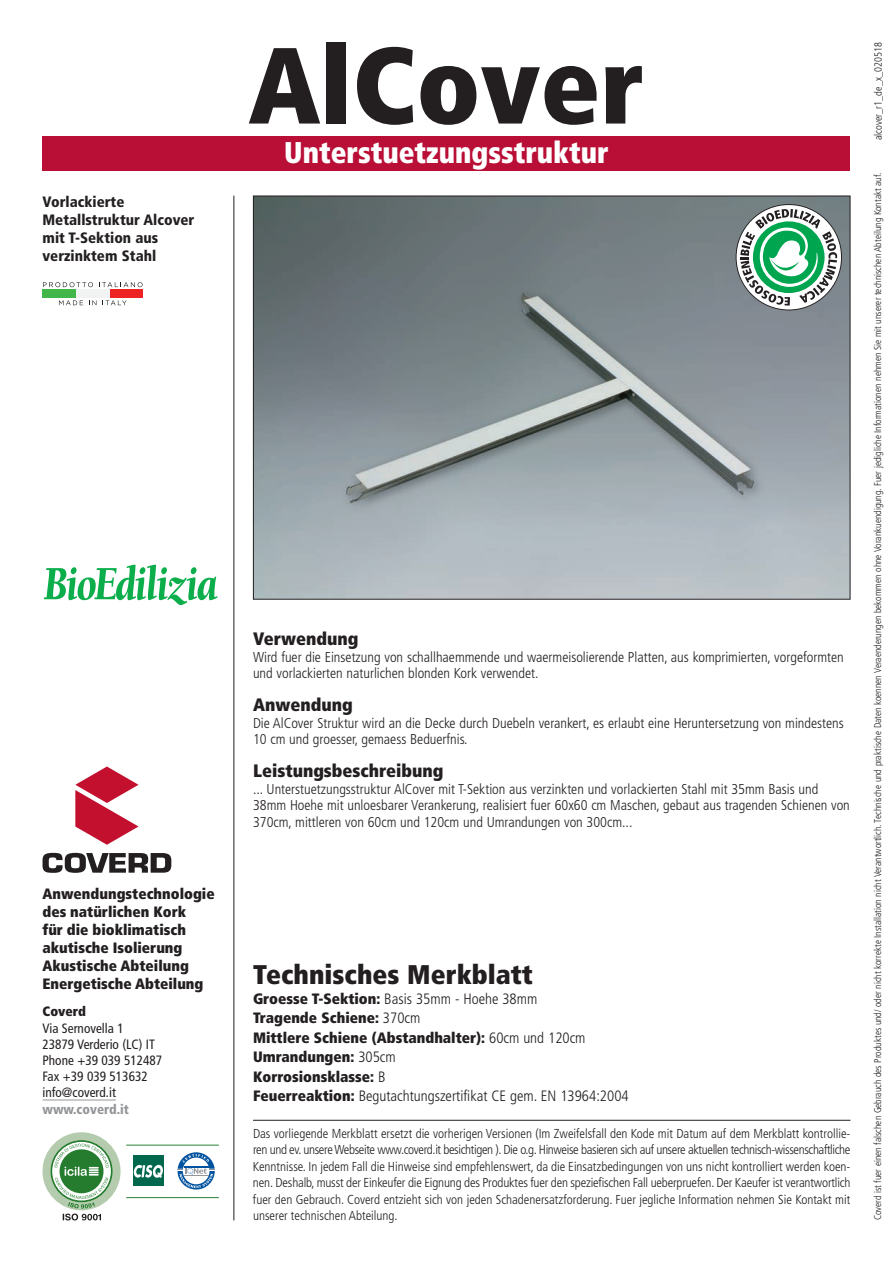
<style>
.page{position:relative;width:893px;height:1263px;background:#fff}
.page>*{position:absolute;margin:0;border:0;box-sizing:border-box;transform-origin:0 0}
.t1{font:900 condensed 108px "Frutiger";color:#231f20}
.t2{font:900 condensed 30px "Frutiger";color:#fff;scale:.95 1}
.t3{font:900 condensed 27px "Frutiger";color:#231f20}
.t4{font:900 condensed 18px "Frutiger";color:#231f20}
.t5{font:900 condensed 15px/19.5px "Frutiger";color:#231f20}
.t6{font:900 condensed 15px/18px "Frutiger";color:#231f20}
.t7{font:300 condensed 14.25px/16.5px "Frutiger";color:#231f20}
.t8{font:condensed 13.5px/16.2px "Frutiger";color:#231f20}
.t9{font:900 condensed 13.5px "Frutiger";color:#939598}
.t10{font:900 condensed 13.5px "Frutiger";color:#231f20}
.t11{font:300 condensed 12.9px/16.5px "Frutiger";color:#231f20;text-align:justify}
.t12{font:300 condensed 10.5px "Frutiger";color:#231f20}
.t13{font:300 condensed 9.9px "Frutiger";color:#231f20}
.s1{font-weight:300}
</style>
<div class="page">
<hr style="left:233px;top:196px;width:1px;height:1024px;background:#231f20">
<div style="left:43px;top:136px;width:807px;height:34px;background:#b90f36"></div>
<img style="left:255px;top:198px;width:593px;height:400px">
<svg style="left:75px;top:766px;width:64px;height:79px"></svg>
<svg style="left:43px;top:853px;width:128px;height:20px"></svg>
<div style="left:737px;top:205px;width:104px;height:104px;background:#fff;border-radius:50%"></div>
<svg style="left:740px;top:209px;width:97px;height:97px"></svg>
<div style="left:133px;top:1155px;width:31px;height:31px;background:#01674d"></div>
<hr style="left:126px;top:1144px;width:93px;height:1px;background:#257c2e">
<hr style="left:126px;top:1197px;width:93px;height:1px;background:#257c2e">
<svg style="left:134px;top:1165px;width:29px;height:13px"></svg>
<svg style="left:178px;top:1152px;width:37px;height:37px"></svg>
<svg style="left:43px;top:1132px;width:78px;height:88px"></svg>
<hr style="left:43px;top:1099px;width:73px;height:1px;background:#939598">
<svg style="left:44px;top:564px;width:174px;height:42px"></svg>
<hr style="left:253px;top:1120px;width:597px;height:1px;background:#231f20">
<div style="left:43px;top:282px;width:100px;height:23px;background:linear-gradient(to right,#fff,#fff)"></div>
<div style="left:110px;top:290px;width:33px;height:8px;background:#ee2323"></div>
<div style="left:76px;top:290px;width:34px;height:8px;background:#f1f3f3"></div>
<div style="left:43px;top:290px;width:33px;height:8px;background:#43b649"></div>
<svg style="left:43px;top:282px;width:50px;height:5px"></svg>
<svg style="left:99px;top:282px;width:44px;height:5px"></svg>
<svg style="left:59px;top:300px;width:24px;height:5px"></svg>
<svg style="left:89px;top:300px;width:7px;height:5px"></svg>
<svg style="left:103px;top:300px;width:24px;height:5px"></svg>
<p class="t6" style="left:43px;top:194px;width:153px">Vorlackierte<br>Metallstruktur Alcover mit T-Sektion aus verzinktem Stahl</p>
<p class="t5" style="left:43px;top:886px;width:174px;line-height:18px">Anwendungstechnologie des natürlichen Kork<br>für die bioklimatisch akutische Isolierung<br>Akustische Abteilung<br>Energetische Abteilung</p>
<p class="t10" style="left:43px;top:1006px;width:45px">Coverd</p>
<p class="t8" style="left:43px;top:1021px;width:121px">Via Sernovella 1<br>23879 Verderio (LC) IT<br>Phone +39 039 512487<br>Fax +39 039 513632 info@coverd.it</p>
<p class="t9" style="left:43px;top:1103px;width:88px">www.coverd.it</p>
<h1 class="t1" style="left:248px;top:43px;width:398px">AlCover</h1>
<h2 class="t2" style="left:284px;top:140px;width:343px">Unterstuetzungsstruktur</h2>
<h3 class="t4" style="left:253px;top:631px;width:107px">Verwendung</h3>
<p class="t7" style="left:253px;top:649px;width:592px">Wird fuer die Einsetzung von schallhaemmende und waermeisolierende Platten, aus komprimierten, vorgeformten und vorlackierten naturlichen blonden Kork verwendet.</p>
<h3 class="t4" style="left:253px;top:697px;width:101px">Anwendung</h3>
<p class="t7" style="left:253px;top:715px;width:592px">Die AlCover Struktur wird an die Decke durch Duebeln verankert, es erlaubt eine Heruntersetzung von mindestens<br>10 cm und groesser, gemaess Beduerfnis.</p>
<h3 class="t4" style="left:253px;top:763px;width:192px">Leistungsbeschreibung</h3>
<p class="t7" style="left:253px;top:781px;width:598px">... Unterstuetzungsstruktur AlCover mit T-Sektion aus verzinkten und vorlackierten Stahl mit 35mm Basis und<br>38mm Hoehe mit unloesbarer Verankerung, realisiert fuer 60x60 cm Maschen, gebaut aus tragenden Schienen von<br>370cm, mittleren von 60cm und 120cm und Umrandungen von 300cm...</p>
<h3 class="t3" style="left:253px;top:964px;width:281px">Technisches Merkblatt</h3>
<p class="t5" style="left:253px;top:990px;width:377px">Groesse T-Sektion: <span class="s1">Basis 35mm - Hoehe 38mm<br></span>Tragende Schiene: <span class="s1">370cm<br></span>Mittlere Schiene (Abstandhalter): <span class="s1">60cm und 120cm </span>Umrandungen: <span class="s1">305cm<br></span>Korrosionsklasse: <span class="s1">B<br></span>Feuerreaktion: <span class="s1">Begutachtungszertifikat CE gem. EN 13964:2004</span></p>
<p class="t11" style="left:253px;top:1126px;width:599px">Das vorliegende Merkblatt ersetzt die vorherigen Versionen (Im Zweifelsfall den Kode mit Datum auf dem Merkblatt kontrollie&shy;ren und ev. unsere Webseite www.coverd.it besichtigen ). Die o.g. Hinweise basieren sich auf unsere aktuellen technisch-wissenschaftliche Kenntnisse. In jedem Fall die Hinweise sind empfehlenswert, da die Einsatzbedingungen von uns nicht kontrolliert werden koen&shy;nen. Deshalb, musst der Einkeufer die Eignung des Produktes fuer den speziefischen Fall ueberpruefen. Der Kaeufer ist verantwortlich fuer den Gebrauch. Coverd entzieht sich von jeden Schadenersatzforderung. Fuer jegliche Information nehmen Sie Kontakt mit unserer technischen Abteilung.</p>
<p class="t12" style="left:874px;top:140px;width:99px;rotate:-90deg">alcover_r1_de_x_020518</p>
<p class="t13" style="left:874px;top:1220px;width:1049px;rotate:-90deg">Coverd ist fuer einen falschen Gebrauch des Produktes und/ oder nicht korrekte Installation nicht Verantwortlich. Technische und praktische Daten koennen Veraenderungen bekommen ohne Vorankuendigung. Fuer jedigliche Informationen nehmen Sie mit unserer technischen Abteilung Kontakt auf.</p>
</div>
